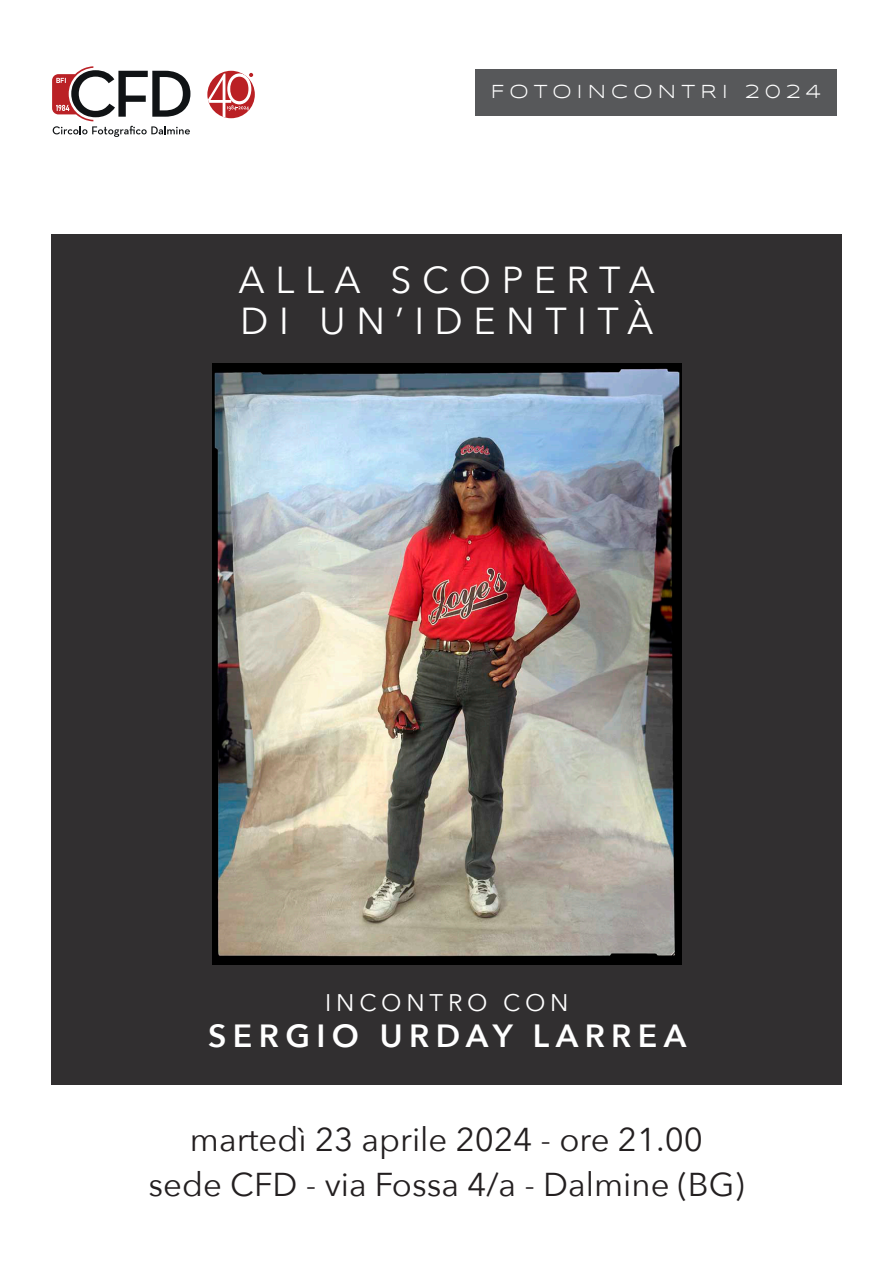
<style>
.page{position:relative;width:893px;height:1263px;background:#fff}
.page>*{position:absolute;margin:0;border:0;box-sizing:border-box;transform-origin:0 0}
.t1{font:37.5px/40.5px "Avenir Next";letter-spacing:.28em;color:#fff}
.t2{font:33px "Avenir Next";color:#231f20}
.t3{font:600 31.95px "Avenir Next";letter-spacing:.2em;color:#fff}
.t4{font:24px "Avenir Next";letter-spacing:.2em;color:#fff}
.t5{font:19.5px "Syncopate";letter-spacing:.27em;color:#fff}
</style>
<div class="page">
<svg style="left:52px;top:66px;width:138px;height:71px"></svg>
<svg style="left:207px;top:71px;width:48px;height:47px"></svg>
<svg style="left:207px;top:73px;width:46px;height:45px"></svg>
<div style="left:51px;top:234px;width:791px;height:850px;background:#312f30"></div>
<div style="left:475px;top:69px;width:362px;height:47px;background:#57585a"></div>
<img style="left:213px;top:363px;width:468px;height:601px">
<p class="t5" style="left:491px;top:80px;width:331px">FOTOINCONTRI 2024</p>
<p class="t1" style="left:239px;top:258px;width:418px">ALLA SCOPERTA<br>DI UN’IDENTITÀ</p>
<p class="t4" style="left:325px;top:982px;width:245px">INCONTRO CON</p>
<p class="t3" style="left:208px;top:1008px;width:480px">SERGIO URDAY LARREA</p>
<p class="t2" style="left:190px;top:1112px;width:515px">martedì 23 aprile 2024 - ore 21.00</p>
<p class="t2" style="left:149px;top:1157px;width:597px">sede CFD - via Fossa 4/a - Dalmine (BG)</p>
</div>
